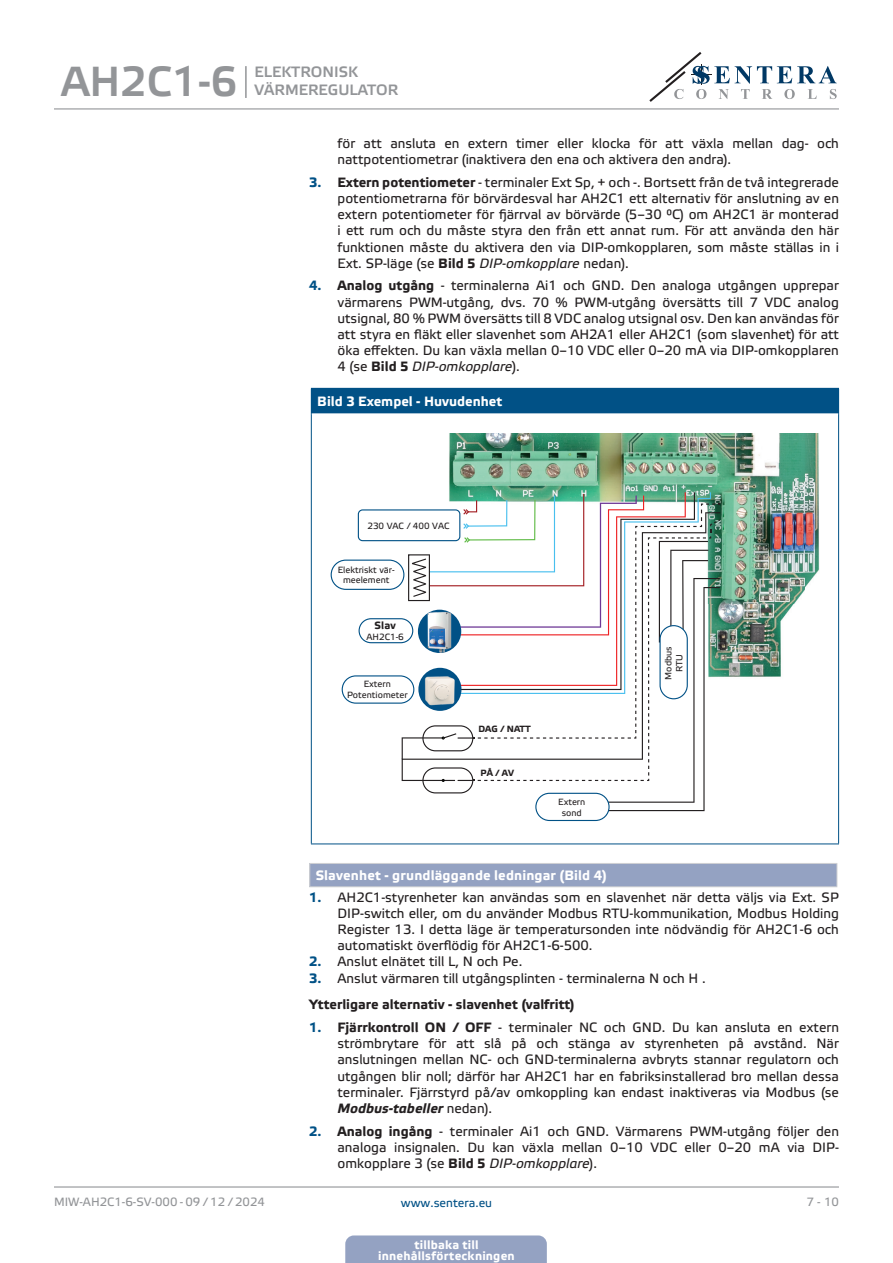
<style>
.page{position:relative;width:893px;height:1263px;background:#fff}
.page>*{position:absolute;margin:0;border:0;box-sizing:border-box;transform-origin:0 0}
.t1{font:42px "Etelka Medium Pro";color:#939598}
.t2{font:15px/18px "Etelka Medium Pro";color:#939598}
.t3{font:13.5px/16.2px "Etelka Text Pro";color:#231f20;text-align:justify}
.Numbering{font:700 13.5px "Etelka Text Pro";color:#231f20}
.Table_main_heading{font:700 13.5px "Etelka Text Pro";letter-spacing:.01em;color:#fff}
.head-table{font:700 13.5px "Etelka Text Pro";color:#fff}
.t4{font:700 12px/10.5px "Etelka Text Pro";letter-spacing:.015em;color:#fff;text-align:center}
.t5{font:12px "Etelka Text Pro";color:#939598}
.t6{font:12px "Etelka Text Pro";color:#015186}
.TABLE_TEXT_WHITE{font:700 10.5px "Etelka Text Pro";color:#231f20}
.t7{font:9px/10.8px "Etelka Text Pro";color:#231f20;text-align:center}
.t8{font:700 9px "Etelka Text Pro";color:#231f20}
.s1{font-weight:700;color:#015186}
.s2{font-weight:700}
.s3{font-style:italic}
.s4{font-weight:700;font-style:italic}
</style>
<div class="page">
<hr style="left:54px;top:108px;width:785px;height:1px;background:#939598">
<hr style="left:54px;top:1186px;width:785px;height:1px;background:#939598">
<svg style="left:649px;top:52px;width:188px;height:50px"></svg>
<div style="left:345px;top:1235px;width:202px;height:28px;background:#94a2c2"></div>
<div style="left:311px;top:388px;width:528px;height:26px;background:#015186"></div>
<hr style="left:311px;top:414px;width:1px;height:429px;background:#015186">
<hr style="left:838px;top:414px;width:1px;height:429px;background:#015186">
<hr style="left:311px;top:843px;width:528px;height:1px;background:#015186">
<hr style="left:312px;top:413px;width:526px;height:1px;background:#fff">
<div style="left:331px;top:560px;width:73px;height:30px;border:1px solid #015186;border-radius:15px"></div>
<img style="left:449px;top:434px;width:370px;height:243px">
<svg style="left:402px;top:492px;width:318px;height:319px"></svg>
<div style="left:358px;top:509px;width:102px;height:32px;border:1px solid #015186;border-radius:4px"></div>
<div style="left:342px;top:675px;width:72px;height:29px;border:1px solid #015186;border-radius:14px"></div>
<div style="left:418px;top:668px;width:43px;height:43px;background:#015186;border-radius:50%"></div>
<img style="left:418px;top:668px;width:41px;height:43px">
<div style="left:418px;top:610px;width:43px;height:43px;background:#015186;border-radius:50%"></div>
<img style="left:422px;top:610px;width:33px;height:43px">
<div style="left:536px;top:793px;width:73px;height:27px;background:#fff;border-radius:14px"></div>
<div style="left:535px;top:793px;width:75px;height:28px;border:1px solid #015186;border-radius:14px"></div>
<div style="left:359px;top:618px;width:54px;height:25px;border:1px solid #015186;border-radius:12px"></div>
<div style="left:660px;top:626px;width:27px;height:73px;background:#fff;border-radius:14px"></div>
<div style="left:659px;top:625px;width:29px;height:74px;border:1px solid #015186;border-radius:14px"></div>
<div style="left:310px;top:863px;width:527px;height:24px;background:#94a2c2"></div>
<svg style="left:309px;top:864px;width:1px;height:22px"></svg>
<hr style="left:309px;top:863px;width:528px;height:1px;background:#d1d2d4">
<svg style="left:837px;top:864px;width:1px;height:22px"></svg>
<hr style="left:309px;top:886px;width:528px;height:1px;background:#d1d2d4">
<hr style="left:245px;top:66px;width:2px;height:32px;background:#939598">
<h1 class="t1" style="left:61px;top:59px;width:178px">AH2C1-6</h1>
<p class="t2" style="left:254px;top:64px;width:145px">ELEKTRONISK<br>VÄRMEREGULATOR</p>
<p class="t3" style="left:338px;top:136px;width:503px">för att ansluta en extern timer eller klocka för att växla mellan dag- och nattpotentiometrar (inaktivera den ena och aktivera den andra).</p>
<p class="t3" style="left:338px;top:175px;width:503px;text-indent:-28px"><span class="s1">3.</span> <span class="s2">Extern potentiometer</span> - terminaler Ext Sp, + och -. Bortsett från de två integrerade potentiometrarna för börvärdesval har AH2C1 ett alternativ för anslutning av en extern potentiometer för fjärrval av börvärde (5–30 °C) om AH2C1 är monterad i ett rum och du måste styra den från ett annat rum. För att använda den här funktionen måste du aktivera den via DIP-omkopplaren, som måste ställas in i Ext. SP-läge (se <span class="s2">Bild 5</span> <span class="s3">DIP-omkopplare</span> nedan).</p>
<p class="t3" style="left:338px;top:278px;width:503px;text-indent:-28px"><span class="s1">4.</span> <span class="s2">Analog utgång</span> - terminalerna Ai1 och GND. Den analoga utgången upprepar värmarens PWM-utgång, dvs. 70 % PWM-utgång översätts till 7 VDC analog utsignal, 80 % PWM översätts till 8 VDC analog utsignal osv. Den kan användas för att styra en fläkt eller slavenhet som AH2A1 eller AH2C1 (som slavenhet) för att öka effekten. Du kan växla mellan 0–10 VDC eller 0–20 mA via DIP-omkopplaren 4 (se <span class="s2">Bild 5</span> <span class="s3">DIP-omkopplare</span>).</p>
<p class="head-table" style="left:317px;top:394px;width:186px">Bild 3 Exempel - Huvudenhet</p>
<p class="t7" style="left:367px;top:521px;width:84px">230 VAC / 400 VAC</p>
<p class="t7" style="left:338px;top:565px;width:58px">Elektriskt vär&shy;meelement</p>
<p class="TABLE_TEXT_WHITE" style="left:374px;top:620px;width:23px">Slav</p>
<p class="t7" style="left:366px;top:632px;width:39px">AH2C1-6</p>
<p class="t7" style="left:364px;top:679px;width:29px">Extern</p>
<p class="t7" style="left:347px;top:690px;width:62px">Potentiometer</p>
<p class="t8" style="left:478px;top:724px;width:54px">DAG / NATT</p>
<p class="t8" style="left:480px;top:767px;width:35px">PÅ / AV</p>
<p class="t7" style="left:558px;top:797px;width:29px">Extern</p>
<p class="t7" style="left:562px;top:807px;width:22px">sond</p>
<p class="t7" style="left:664px;top:680px;width:35px;rotate:-90deg">Modbus</p>
<p class="t7" style="left:674px;top:672px;width:20px;rotate:-90deg">RTU</p>
<p class="Table_main_heading" style="left:316px;top:868px;width:293px">Slavenhet - grundläggande ledningar (Bild 4)</p>
<p class="t3" style="left:338px;top:890px;width:503px;text-indent:-28px"><span class="s1">1.</span> AH2C1-styrenheter kan användas som en slavenhet när detta väljs via Ext. SP DIP-switch eller, om du använder Modbus RTU-kommunikation, Modbus Holding Register 13. I detta läge är temperatursonden inte nödvändig för AH2C1-6 och automatiskt överflödig för AH2C1-6-500.</p>
<p class="t3" style="left:309px;top:954px;width:215px"><span class="s1">2.</span> Anslut elnätet till L, N och Pe.</p>
<p class="t3" style="left:309px;top:971px;width:398px"><span class="s1">3.</span> Anslut värmaren till utgångsplinten - terminalerna N och H .</p>
<p class="Numbering" style="left:309px;top:997px;width:267px">Ytterligare alternativ - slavenhet (valfritt)</p>
<p class="t3" style="left:338px;top:1020px;width:503px;text-indent:-28px"><span class="s1">1.</span> <span class="s2">Fjärrkontroll ON / OFF</span> - terminaler NC och GND. Du kan ansluta en extern strömbrytare för att slå på och stänga av styrenheten på avstånd. När anslutningen mellan NC- och GND-terminalerna avbryts stannar regulatorn och utgången blir noll; därför har AH2C1 har en fabriksinstallerad bro mellan dessa terminaler. Fjärrstyrd på/av omkoppling kan endast inaktiveras via Modbus (se <span class="s4">Modbus-tabeller</span> nedan).</p>
<p class="t3" style="left:338px;top:1124px;width:503px;text-indent:-28px"><span class="s1">2.</span> <span class="s2">Analog ingång</span> - terminaler Ai1 och GND. Värmarens PWM-utgång följer den analoga insignalen. Du kan växla mellan 0–10 VDC eller 0–20 mA via DIP&shy;omkopplare 3 (se <span class="s2">Bild 5</span> <span class="s3">DIP-omkopplare</span>).</p>
<p class="t5" style="left:54px;top:1195px;width:212px">MIW-AH2C1-6-SV-000 - 09 / 12 / 2024</p>
<p class="t6" style="left:401px;top:1196px;width:93px">www.sentera.eu</p>
<p class="t5" style="left:806px;top:1195px;width:34px">7 - 10</p>
<p class="t4" style="left:378px;top:1240px;width:138px">tillbaka till innehållsförteckningen</p>
</div>
